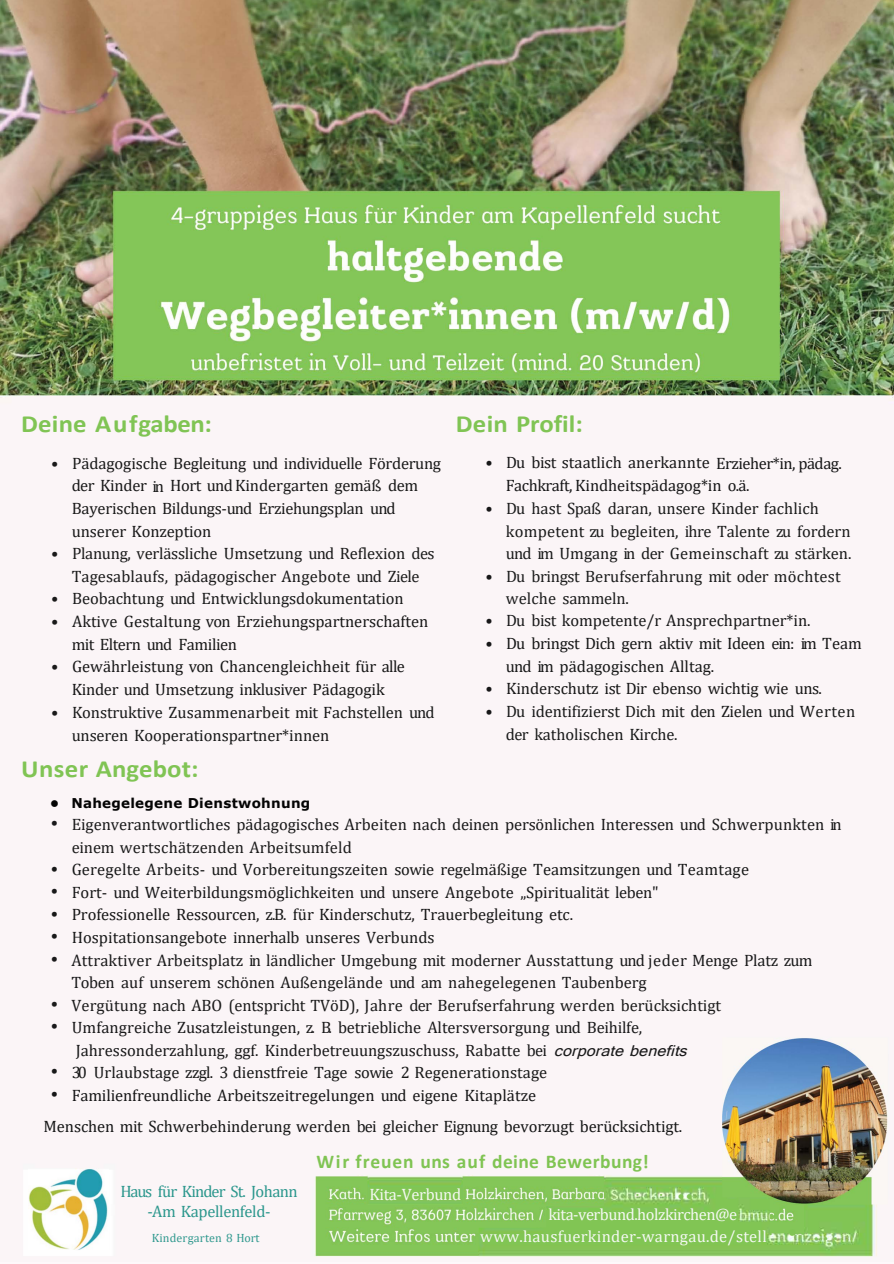
<style>
.page{position:relative;width:894px;height:1264px;background:#fff}
.page>*{position:absolute;margin:0;border:0;box-sizing:border-box;transform-origin:0 0}
.t1{font:45px "Times New Roman";color:#81c454}
.t2{font:25.5px "Times New Roman";color:#80c454}
.t3{font:700 24.75px "Calibri";color:#80c454;scale:1.08 1}
.t4{font:700 19.5px "Calibri";letter-spacing:.025em;color:#80c453}
.t5{font:19.5px "Times New Roman";color:#81c454}
.t6{font:16.5px/22.4px "Cambria";color:#19191a}
.t7{font:16.5px/22.6px "Cambria";letter-spacing:-.005em;color:#1b1b1b;text-align:center}
.t8{font:16.5px/22.6px "Cambria";letter-spacing:-.005em;color:#171717;text-align:center}
.t9{font:16.5px/22.6px "Cambria";letter-spacing:-.005em;color:#191a1a}
.t10{font:16.5px/22.5px "Cambria";letter-spacing:-.015em;color:#191919}
.t11{font:16.5px/22.6px "Cambria";letter-spacing:-.01em;color:#161717}
.t12{font:16.5px/22.5px "Cambria";letter-spacing:-.005em;color:#1a1b1b}
.t13{font:16.5px "Cambria";color:#181919}
.t14{font:16.5px "Cambria";color:#171818}
.t15{font:16.5px/22.6px "Cambria";letter-spacing:-.005em;color:#171718}
.t16{font:16.5px "Cambria";color:#181819}
.t17{font:16.5px/22.6px "Cambria";color:#181818}
.t18{font:16.5px/21.6px "Cambria";letter-spacing:.015em;color:#f4f8f2}
.t19{font:16.5px "Cambria";color:#161617}
.t20{font:16.5px/22.4px "Cambria";color:#1b1c1c}
.t21{font:16.5px/20.1px "Cambria";letter-spacing:-.035em;color:#2c978d;text-align:center}
.t22{font:16.5px "Cambria";letter-spacing:-.02em;color:#f3f8f0}
.t23{font:700 13.5px "Verdana";letter-spacing:.02em;color:#040404}
.t24{font:12px "Cambria";letter-spacing:.015em;color:#31998f}
.s1{color:#191919}
.s2{color:#171718}
.s3{font-family:"Microsoft Sans Serif";font-style:italic;font-size:15px}
</style>
<div class="page">
<div style="left:0;top:0;width:893px;height:1258px;background:#fbf5f7"></div>
<img style="left:0;top:0;width:891px;height:396px">
<img style="left:29px;top:1168px;width:79px;height:80px">
<img style="left:314px;top:1175px;width:289px;height:82px">
<img style="left:721px;top:1037px;width:166px;height:197px">
<h3 class="t3" style="left:21px;top:406px;width:178px">Deine Auf gaben:</h3>
<h3 class="t3" style="left:455px;top:406px;width:119px">Dein Profil:</h3>
<p class="t10" style="left:72px;top:452px;width:371px;text-indent:-21px">• Pädagogische Begleitung und individuelle Förderung der Kinder in Hort und Kindergarten gemäß dem Bayerischen Bildungs-und Erziehungsplan und unserer Konzeption</p>
<p class="t7" style="left:51px;top:542px;width:385px"><span class="s1">•</span> Planung, verlässliche Umsetzung und Reflexion des<br>Tagesablaufs, pädagogischer Angebote und Ziele</p>
<p class="t9" style="left:51px;top:587px;width:354px"><span class="s1">•</span> Beobachtung und Entwicklungsdokumentation</p>
<p class="t17" style="left:72px;top:610px;width:358px;text-indent:-21px"><span class="s1">•</span> Aktive Gestaltung von Erziehungspartnerschaften mit Eltern und Familien</p>
<p class="t8" style="left:51px;top:655px;width:355px"><span class="s1">•</span> Gewährleistung von Chancengleichheit für alle<br>Kinder und Umsetzung inklusiver Pädagogik</p>
<p class="t9" style="left:72px;top:700px;width:364px;text-indent:-21px"><span class="s1">•</span> Konstruktive Zusammenarbeit mit Fachstellen und unseren Kooperationspartner*innen</p>
<p class="t15" style="left:505px;top:451px;width:337px;text-indent:-21px">• Du bist staatlich anerkannte Erzieher*in, pädag.<br>Fachkraft, Kindheitspädagog*in o.ä.</p>
<p class="t12" style="left:505px;top:497px;width:347px;text-indent:-21px"><span class="s2">•</span> Du hast Spaß daran, unsere Kinder fachlich kompetent zu begleiten, ihre Talente zu fordern und im Umgang in der Gemeinschaft zu stärken.</p>
<p class="t20" style="left:505px;top:565px;width:336px;text-indent:-21px"><span class="s2">•</span> Du bringst Berufserfahrung mit oder möchtest welche sammeln.</p>
<p class="t6" style="left:485px;top:609px;width:326px"><span class="s2">•</span> Du bist kompetente/r Ansprechpartner*in.</p>
<p class="t11" style="left:505px;top:632px;width:357px;text-indent:-21px"><span class="s2">•</span> Du bringst Dich gern aktiv mit Ideen ein: im Team und im pädagogischen Alltag.</p>
<p class="t8" style="left:485px;top:677px;width:338px"><span class="s2">•</span> Kinderschutz ist Dir ebenso wichtig wie uns.</p>
<p class="t9" style="left:505px;top:699px;width:351px;text-indent:-21px"><span class="s2">•</span> Du identifizierst Dich mit den Zielen und Werten der katholischen Kirche.</p>
<h3 class="t3" style="left:21px;top:750px;width:165px">Unser Angebot:</h3>
<p class="t23" style="left:50px;top:793px;width:262px">• Nahegelegene Dienstwohnung</p>
<p class="t6" style="left:51px;top:813px;width:792px">• Eigenverantwortliches pädagogisches Arbeiten nach deinen persönlichen Interessen und Schwerpunkten in</p>
<p class="t7" style="left:72px;top:835px;width:281px">einem wertschätzenden Arbeitsumfeld</p>
<p class="t14" style="left:51px;top:859px;width:699px">• Geregelte Arbeits- und Vorbereitungszeiten sowie regelmäßige Teamsitzungen und Teamtage</p>
<p class="t16" style="left:51px;top:882px;width:609px">• Fort- und Weiterbildungsmöglichkeiten und unsere Angebote „Spiritualität leben"</p>
<p class="t8" style="left:51px;top:903px;width:523px">• Professionelle Ressourcen, z.B. für Kinderschutz, Trauerbegleitung etc.</p>
<p class="t13" style="left:51px;top:927px;width:385px">• Hospitationsangebote innerhalb unseres Verbunds</p>
<p class="t6" style="left:71px;top:948px;width:742px;text-indent:-21px">• Attraktiver Arbeitsplatz in ländlicher Umgebung mit moderner Ausstattung und jeder Menge Platz zum<br>Toben auf unserem schönen Außengelände und am nahegelegenen Taubenberg</p>
<p class="t7" style="left:51px;top:993px;width:671px">• Vergütung nach ABO (entspricht TVöD), Jahre der Berufserfahrung werden berücksichtigt</p>
<p class="t6" style="left:76px;top:1015px;width:617px;text-indent:-25px">• Umfangreiche Zusatzleistungen, z. B. betriebliche Altersversorgung und Beihilfe,<br>Jahressonderzahlung, ggf. Kinderbetreuungszuschuss, Rabatte bei <span class="s3">corporate benefits</span></p>
<p class="t13" style="left:51px;top:1062px;width:498px">• 30 Urlaubstage zzgl. 3 dienstfreie Tage sowie 2 Regenerationstage</p>
<p class="t19" style="left:51px;top:1085px;width:487px">• Familienfreundliche Arbeitszeitregelungen und eigene Kitaplätze</p>
<p class="t11" style="left:44px;top:1114px;width:640px">Menschen mit Schwerbehinderung werden bei gleicher Eignung bevorzugt berücksichtigt.</p>
<p class="t21" style="left:120px;top:1180px;width:179px">Haus für Kinder St. Johann -Am Kapellenfeld-</p>
<p class="t24" style="left:152px;top:1230px;width:109px">Kindergarten 8 Hort</p>
<p class="t4" style="left:316px;top:1147px;width:334px">Wir freuen uns auf deine Bewerbung!</p>
<p class="t22" style="left:369px;top:1183px;width:93px">Kita-Verbund</p>
<p class="t5" style="left:635px;top:1175px;width:30px">. .</p>
<h1 class="t1" style="left:675px;top:1151px;width:21px">..</h1>
<p class="t18" style="left:480px;top:1203px;width:293px;text-indent:68px">kita-verbund.holzkirchen@e www.hausfuerkinder-warngau.de/stell <sup>•</sup></p>
<h2 class="t2" style="left:787px;top:1212px;width:52px">• ...</h2>
</div>
